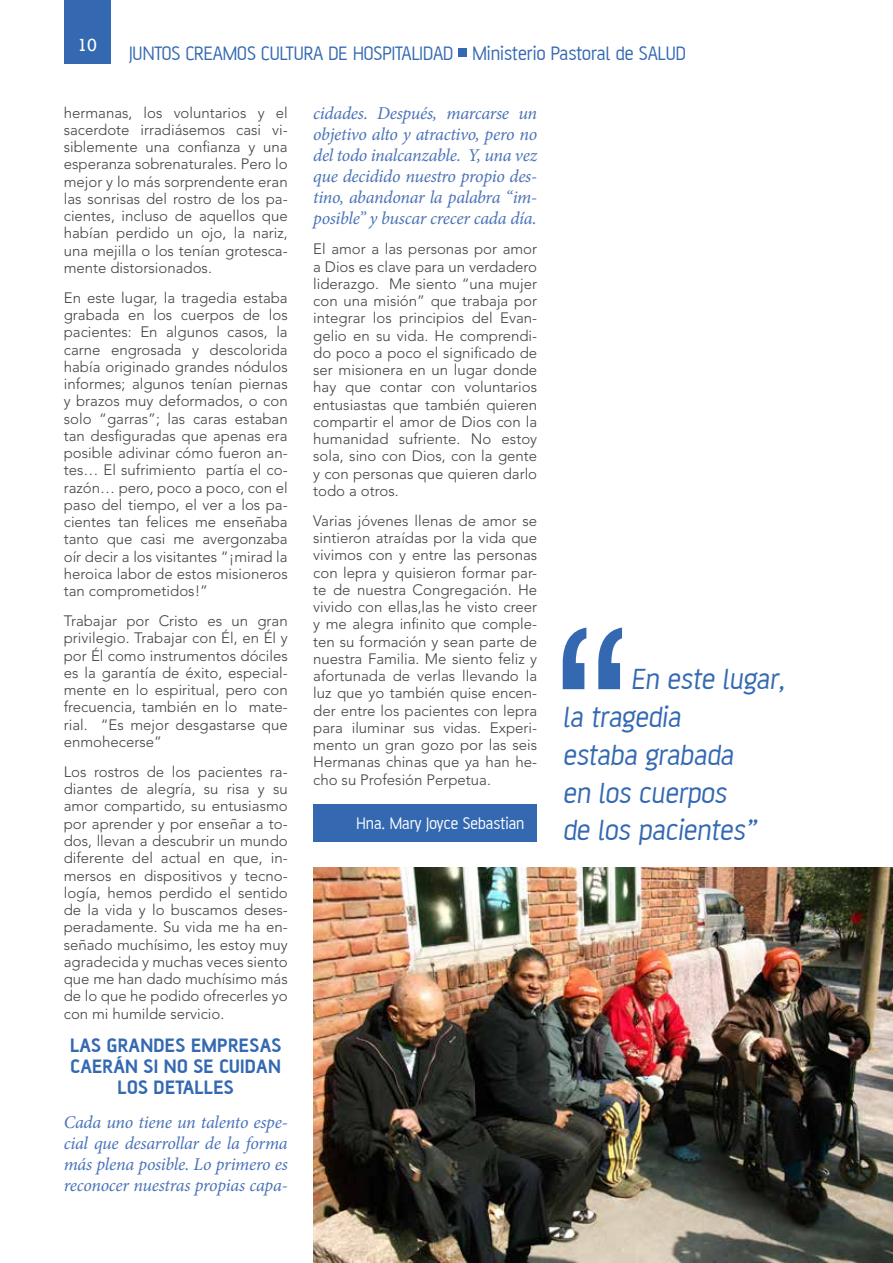
<style>
.page{position:relative;width:893px;height:1263px;background:#fff}
.page>*{position:absolute;margin:0;border:0;box-sizing:border-box;transform-origin:0 0}
.t1{font:31.5px/37.8px "AF Battersea";color:#3469b2}
.t2{font:21px "AF Battersea";color:#3469b2}
.t3{font:700 21px/21px "AF Battersea";letter-spacing:.015em;color:#3469b2;text-align:center}
.t4{font:italic 18px/21px "Minion Pro";letter-spacing:-.015em;color:#4a73b8;text-align:justify}
.t5{font:18px "AF Battersea";color:#fff}
.t6{font:18px "Rockwell";color:#fff}
.t7{font:300 15px/17.2px "Avenir LT Std";color:#414042;text-align:justify}
</style>
<div class="page">
<img style="left:313px;top:867px;width:580px;height:396px">
<div style="left:64px;top:0;width:47px;height:64px;background:#3469b2"></div>
<div style="left:459px;top:48px;width:8px;height:9px;background:#3469b2"></div>
<div style="left:313px;top:804px;width:224px;height:37px;background:#3469b2"></div>
<svg style="left:563px;top:627px;width:59px;height:62px"></svg>
<p class="t6" style="left:77px;top:35px;width:21px">10</p>
<h2 class="t2" style="left:129px;top:42px;width:272px">JUNTOS CREAMOS CULTURA DE HOSPITALIDAD</h2>
<h2 class="t2" style="left:472px;top:42px;width:213px">Ministerio Pastoral de SALUD</h2>
<p class="t7" style="left:64px;top:104px;width:225px">hermanas, los voluntarios y el sacerdote irradiásemos casi vi&shy;siblemente una confianza y una esperanza sobrenaturales. Pero lo mejor y lo más sorprendente eran las sonrisas del rostro de los pa&shy;cientes, incluso de aquellos que habían perdido un ojo, la nariz, una mejilla o los tenían grotesca&shy;mente distorsionados.</p>
<p class="t7" style="left:64px;top:289px;width:225px">En este lugar, la tragedia estaba grabada en los cuerpos de los pacientes: En algunos casos, la carne engrosada y descolorida había originado grandes nódulos informes; algunos tenían piernas y brazos muy deformados, o con solo “garras”; las caras estaban tan desfiguradas que apenas era posible adivinar cómo fueron an&shy;tes… El sufrimiento partía el co&shy;razón… pero, poco a poco, con el paso del tiempo, el ver a los pa&shy;cientes tan felices me enseñaba tanto que casi me avergonzaba oír decir a los visitantes “¡mirad la heroica labor de estos misioneros tan comprometidos!”</p>
<p class="t7" style="left:64px;top:612px;width:225px">Trabajar por Cristo es un gran privilegio. Trabajar con Él, en Él y por Él como instrumentos dóciles es la garantía de éxito, especial&shy;mente en lo espiritual, pero con frecuencia, también en lo mate&shy;rial. “Es mejor desgastarse que enmohecerse”</p>
<p class="t7" style="left:64px;top:763px;width:225px">Los rostros de los pacientes ra&shy;diantes de alegría, su risa y su amor compartido, su entusiasmo por aprender y por enseñar a to&shy;dos, llevan a descubrir un mundo diferente del actual en que, in&shy;mersos en dispositivos y tecno&shy;logía, hemos perdido el sentido de la vida y lo buscamos deses&shy;peradamente. Su vida me ha en&shy;señado muchísimo, les estoy muy agradecida y muchas veces siento que me han dado muchísimo más de lo que he podido ofrecerles yo con mi humilde servicio.</p>
<h2 class="t3" style="left:70px;top:1035px;width:213px">LAS GRANDES EMPRESAS<br>CAERÁN SI NO SE CUIDAN<br>LOS DETALLES</h2>
<p class="t4" style="left:64px;top:1112px;width:225px">Cada uno tiene un talento espe&shy;cial que desarrollar de la forma más plena posible. Lo primero es reconocer nuestras propias capa-</p>
<p class="t4" style="left:313px;top:103px;width:225px">cidades. Después, marcarse un objetivo alto y atractivo, pero no del todo inalcanzable. Y, una vez que decidido nuestro propio des&shy;tino, abandonar la palabra “im&shy;posible” y buscar crecer cada día.</p>
<p class="t7" style="left:313px;top:241px;width:225px">El amor a las personas por amor a Dios es clave para un verdadero liderazgo. Me siento “una mujer con una misión” que trabaja por integrar los principios del Evan&shy;gelio en su vida. He comprendi&shy;do poco a poco el significado de ser misionera en un lugar donde hay que contar con voluntarios entusiastas que también quieren compartir el amor de Dios con la humanidad sufriente. No estoy sola, sino con Dios, con la gente y con personas que quieren darlo todo a otros.</p>
<p class="t7" style="left:313px;top:512px;width:225px">Varias jóvenes llenas de amor se sintieron atraídas por la vida que vivimos con y entre las personas con lepra y quisieron formar par&shy;te de nuestra Congregación. He vivido con ellas,las he visto creer y me alegra infinito que comple&shy;ten su formación y sean parte de nuestra Familia. Me siento feliz y afortunada de verlas llevando la luz que yo también quise encen&shy;der entre los pacientes con lepra para iluminar sus vidas. Experi&shy;mento un gran gozo por las seis Hermanas chinas que ya han he&shy;cho su Profesión Perpetua.</p>
<p class="t5" style="left:357px;top:813px;width:169px">Hna. Mary Joyce Sebastian</p>
<h1 class="t1" style="left:563px;top:660px;width:228px;text-indent:68px">En este lugar, la tragedia<br>estaba grabada<br>en los cuerpos<br>de los pacientes”</h1>
</div>
